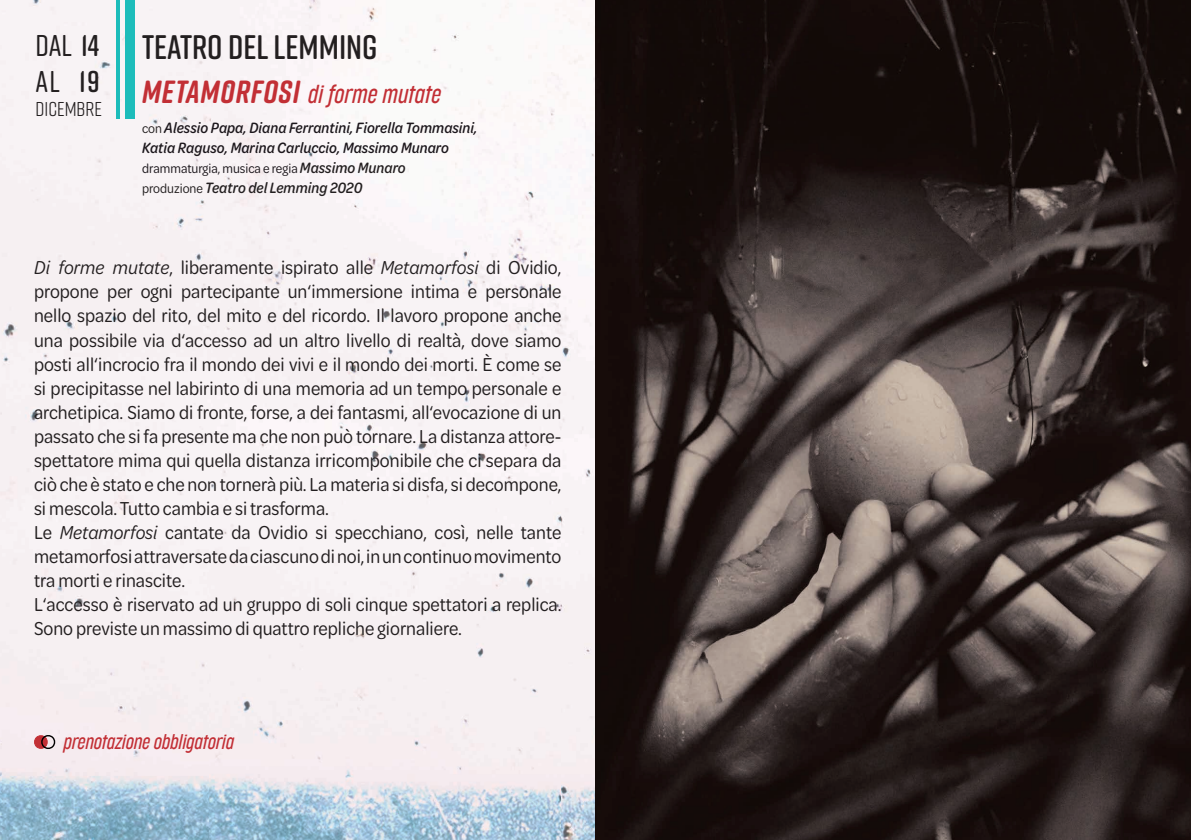
<style>
.page{position:relative;width:1191px;height:840px;background:#fff}
.page>*{position:absolute;margin:0;border:0;box-sizing:border-box;transform-origin:0 0}
.t1{font:600 34px "Rift Soft";color:#231f20}
.t2{font:500 30px/36px "Rift Soft";color:#231f20}
.t3{font:italic 300 22px "Cocogoose Compressed";letter-spacing:.01em;color:#c22f35}
.t4{font:20px/24px "Omnes Cond";color:#231f20}
.t5{font:20px "Rift Soft";color:#231f20}
.t6{font:italic 300 18px "Cocogoose Compressed";color:#c22f35}
.t7{font:italic 500 16px/20px "Omnes Cond";color:#1c171c}
.t8{font:italic 500 16px "Omnes Cond";color:#231f20}
.t9{font:14px "Omnes Cond";color:#1c171c}
.s1{font-weight:600}
.s2{font-family:"Rift Soft";font-weight:700;font-size:32px}
.s3{font-weight:400;font-style:normal;font-size:14px;color:#231f20}
.s4{font-weight:500;font-style:italic;font-size:16px;color:#231f20}
.s5{font-weight:400;font-style:normal;font-size:14px}
.s6{font-style:italic}
</style>
<div class="page">
<img style="left:0;top:0;width:595px;height:839px">
<img style="left:595px;top:0;width:596px;height:839px">
<svg style="left:34px;top:734px;width:21px;height:14px"></svg>
<div style="left:126px;top:0;width:9px;height:118px;background:#1dbcba"></div>
<hr style="left:117px;top:0;width:3px;height:118px;background:#1dbcba">
<h2 class="t2" style="left:35px;top:26px;width:66px">dal <span class="s1">14 </span>al <span class="s1">19</span></h2>
<p class="t5" style="left:35px;top:95px;width:68px">DICEMBRE</p>
<h1 class="t1" style="left:142px;top:23px;width:237px">TEATRO DEL LEMMING</h1>
<p class="t3" style="left:142px;top:80px;width:299px"><span class="s2">METAMORFOSI</span> di forme mutate</p>
<p class="t7" style="left:142px;top:117px;width:337px"><span class="s3">con</span> Alessio Papa, Diana Ferrantini, Fiorella Tommasini,<br>Katia Raguso, Marina Carluccio, Massimo Munaro</p>
<p class="t9" style="left:142px;top:159px;width:265px">drammaturgia, musica e regia <span class="s4">Massimo Munaro</span></p>
<p class="t8" style="left:142px;top:177px;width:222px"><span class="s5">produzione</span> Teatro del Lemming 2020</p>
<p class="t4" style="left:34px;top:255px;width:529px"><span class="s6">Di forme mutate</span>, liberamente ispirato alle <span class="s6">Metamorfosi</span> di Ovidio, propone per ogni partecipante un‘immersione intima e personale nello spazio del rito, del mito e del ricordo. Il lavoro propone anche una possibile via d‘accesso ad un altro livello di realtà, dove siamo posti all‘incrocio fra il mondo dei vivi e il mondo dei morti. È come se si precipitasse nel labirinto di una memoria ad un tempo personale e archetipica. Siamo di fronte, forse, a dei fantasmi, all‘evocazione di un passato che si fa presente ma che non può tornare. La distanza attore&shy;spettatore mima qui quella distanza irricomponibile che ci separa da ciò che è stato e che non tornerà più. La materia si disfa, si decompone, si mescola. Tutto cambia e si trasforma.<br>Le <span class="s6">Metamorfosi</span> cantate da Ovidio si specchiano, così, nelle tante metamorfosi attraversate da ciascuno di noi, in un continuo movimento tra morti e rinascite.<br>L‘accesso è riservato ad un gruppo di soli cinque spettatori a replica.<br>Sono previste un massimo di quattro repliche giornaliere.</p>
<p class="t6" style="left:62px;top:730px;width:172px">prenotazione obbligatoria</p>
</div>
